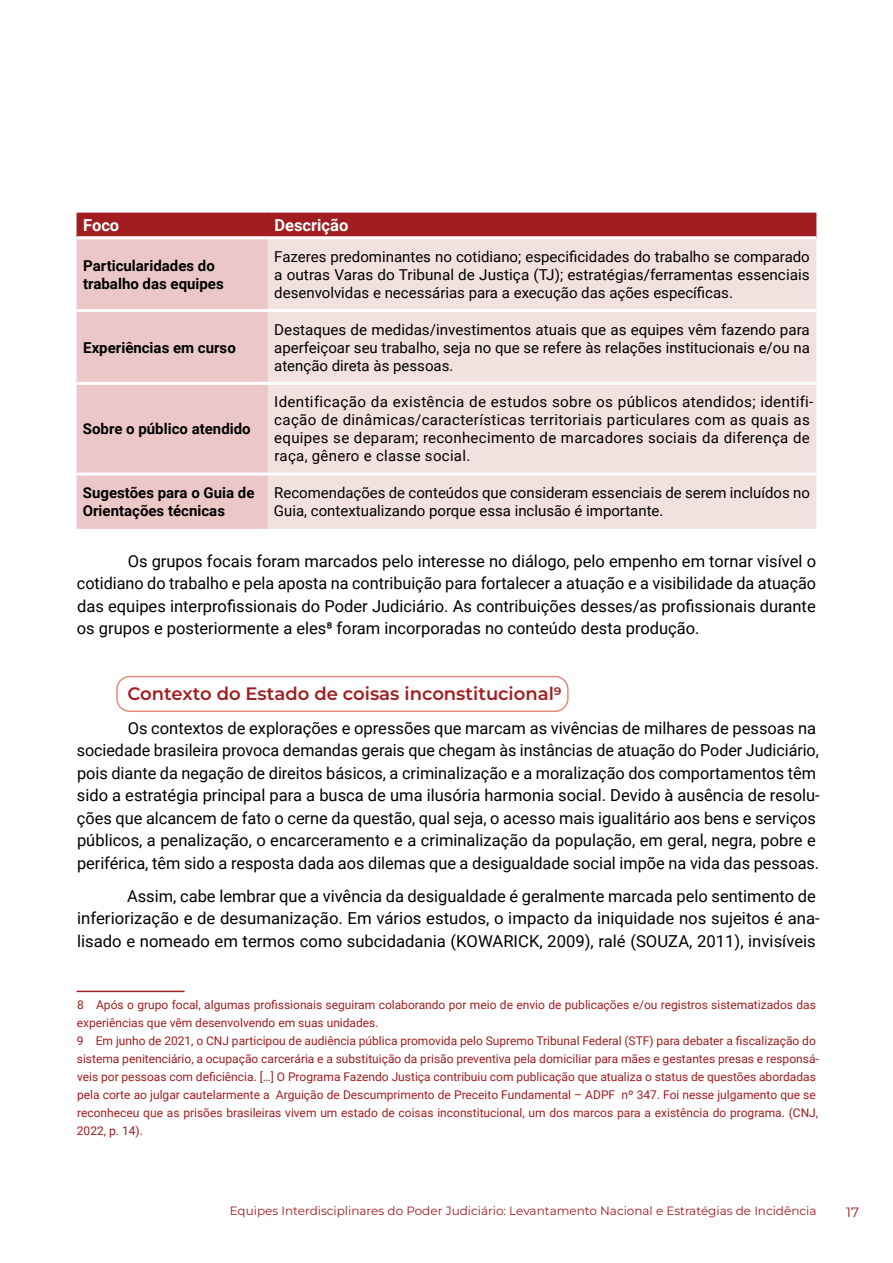
<style>
.page{position:relative;width:893px;height:1263px;background:#fff}
.page>*{position:absolute;margin:0;border:0;box-sizing:border-box;transform-origin:0 0}
.t1{font:600 18px "Montserrat";color:#a11d20}
.t2{font:16.5px/22.5px "Roboto";color:#000}
.t3{font:700 16.5px "Roboto";color:#fff}
.t4{font:15px/18px "Roboto";letter-spacing:.01em;color:#000;text-align:justify}
.t5{font:700 15px/18px "Roboto";color:#000}
.t6{font:13.5px "Montserrat";color:#a11d20}
.t7{font:12px/18px "Roboto";color:#a11d20}
.t8{font:12px "Montserrat";color:#a11d20}
</style>
<div class="page">
<div style="left:116px;top:676px;width:453px;height:36px;border:2px solid #e9897d;border-radius:13px"></div>
<div style="left:77px;top:239px;width:191px;height:290px;background:#ebc8c7"></div>
<div style="left:268px;top:239px;width:548px;height:290px;background:#f3e1e0"></div>
<div style="left:77px;top:213px;width:739px;height:23px;background:#a11d20"></div>
<hr style="left:77px;top:309px;width:191px;height:3px;background:#fff">
<hr style="left:268px;top:309px;width:548px;height:3px;background:#fff">
<hr style="left:77px;top:382px;width:191px;height:3px;background:#fff">
<hr style="left:268px;top:382px;width:548px;height:3px;background:#fff">
<hr style="left:77px;top:473px;width:191px;height:3px;background:#fff">
<hr style="left:268px;top:473px;width:548px;height:3px;background:#fff">
<hr style="left:77px;top:991px;width:108px;height:1px;background:#a11d20">
<p class="t3" style="left:83px;top:214px;width:38px">Foco</p>
<p class="t3" style="left:274px;top:214px;width:75px">Descrição</p>
<p class="t5" style="left:83px;top:256px;width:142px">Particularidades do trabalho das equipes</p>
<p class="t4" style="left:274px;top:247px;width:537px">Fazeres predominantes no cotidiano; especificidades do trabalho se comparado a outras Varas do Tribunal de Justiça (TJ); estratégias/ferramentas essenciais desenvolvidas e necessárias para a execução das ações específicas.</p>
<p class="t5" style="left:83px;top:338px;width:154px">Experiências em curso</p>
<p class="t5" style="left:83px;top:419px;width:169px">Sobre o público atendido</p>
<p class="t4" style="left:274px;top:320px;width:537px">Destaques de medidas/investimentos atuais que as equipes vêm fazendo para aperfeiçoar seu trabalho, seja no que se refere às relações institucionais e/ou na atenção direta às pessoas.</p>
<p class="t4" style="left:274px;top:392px;width:541px;text-align:left">Identificação da existência de estudos sobre os públicos atendidos; identifi&shy;cação de dinâmicas/características territoriais particulares com as quais as equipes se deparam; reconhecimento de marcadores sociais da diferença de raça, gênero e classe social.</p>
<p class="t5" style="left:83px;top:483px;width:173px">Sugestões para o Guia de<br>Orientações técnicas</p>
<p class="t4" style="left:274px;top:483px;width:537px">Recomendações de conteúdos que consideram essenciais de serem incluídos no<br>Guia, contextualizando porque essa inclusão é importante.</p>
<p class="t2" style="left:77px;top:549px;width:741px;text-align:justify;text-indent:51px">Os grupos focais foram marcados pelo interesse no diálogo, pelo empenho em tornar visível o cotidiano do trabalho e pela aposta na contribuição para fortalecer a atuação e a visibilidade da atuação das equipes interprofissionais do Poder Judiciário. As contribuições desses/as profissionais durante os grupos e posteriormente a eles8 foram incorporadas no conteúdo desta produção.</p>
<p class="t1" style="left:128px;top:681px;width:436px">Contexto do Estado de coisas inconstitucional9</p>
<p class="t2" style="left:77px;top:716px;width:744px;text-indent:51px">Os contextos de explorações e opressões que marcam as vivências de milhares de pessoas na sociedade brasileira provoca demandas gerais que chegam às instâncias de atuação do Poder Judiciário, pois diante da negação de direitos básicos, a criminalização e a moralização dos comportamentos têm sido a estratégia principal para a busca de uma ilusória harmonia social. Devido à ausência de resolu&shy;ções que alcancem de fato o cerne da questão, qual seja, o acesso mais igualitário aos bens e serviços públicos, a penalização, o encarceramento e a criminalização da população, em geral, negra, pobre e periférica, têm sido a resposta dada aos dilemas que a desigualdade social impõe na vida das pessoas.</p>
<p class="t2" style="left:77px;top:884px;width:744px;text-indent:50px">Assim, cabe lembrar que a vivência da desigualdade é geralmente marcada pelo sentimento de inferiorização e de desumanização. Em vários estudos, o impacto da iniquidade nos sujeitos é ana&shy;lisado e nomeado em termos como subcidadania (KOWARICK, 2009), ralé (SOUZA, 2011), invisíveis</p>
<p class="t7" style="left:77px;top:996px;width:744px">8 Após o grupo focal, algumas profissionais seguiram colaborando por meio de envio de publicações e/ou registros sistematizados das experiências que vêm desenvolvendo em suas unidades.<br>9 Em junho de 2021, o CNJ participou de audiência pública promovida pelo Supremo Tribunal Federal (STF) para debater a fiscalização do sistema penitenciário, a ocupação carcerária e a substituição da prisão preventiva pela domiciliar para mães e gestantes presas e responsá&shy;veis por pessoas com deficiência. […] O Programa Fazendo Justiça contribuiu com publicação que atualiza o status de questões abordadas pela corte ao julgar cautelarmente a Arguição de Descumprimento de Preceito Fundamental – ADPF nº 347. Foi nesse julgamento que se reconheceu que as prisões brasileiras vivem um estado de coisas inconstitucional, um dos marcos para a existência do programa. (CNJ, 2022, p. 14).</p>
<p class="t8" style="left:230px;top:1203px;width:588px">Equipes Interdisciplinares do Poder Judiciário: Levantamento Nacional e Estratégias de Incidência</p>
<p class="t6" style="left:846px;top:1203px;width:14px">17</p>
</div>
